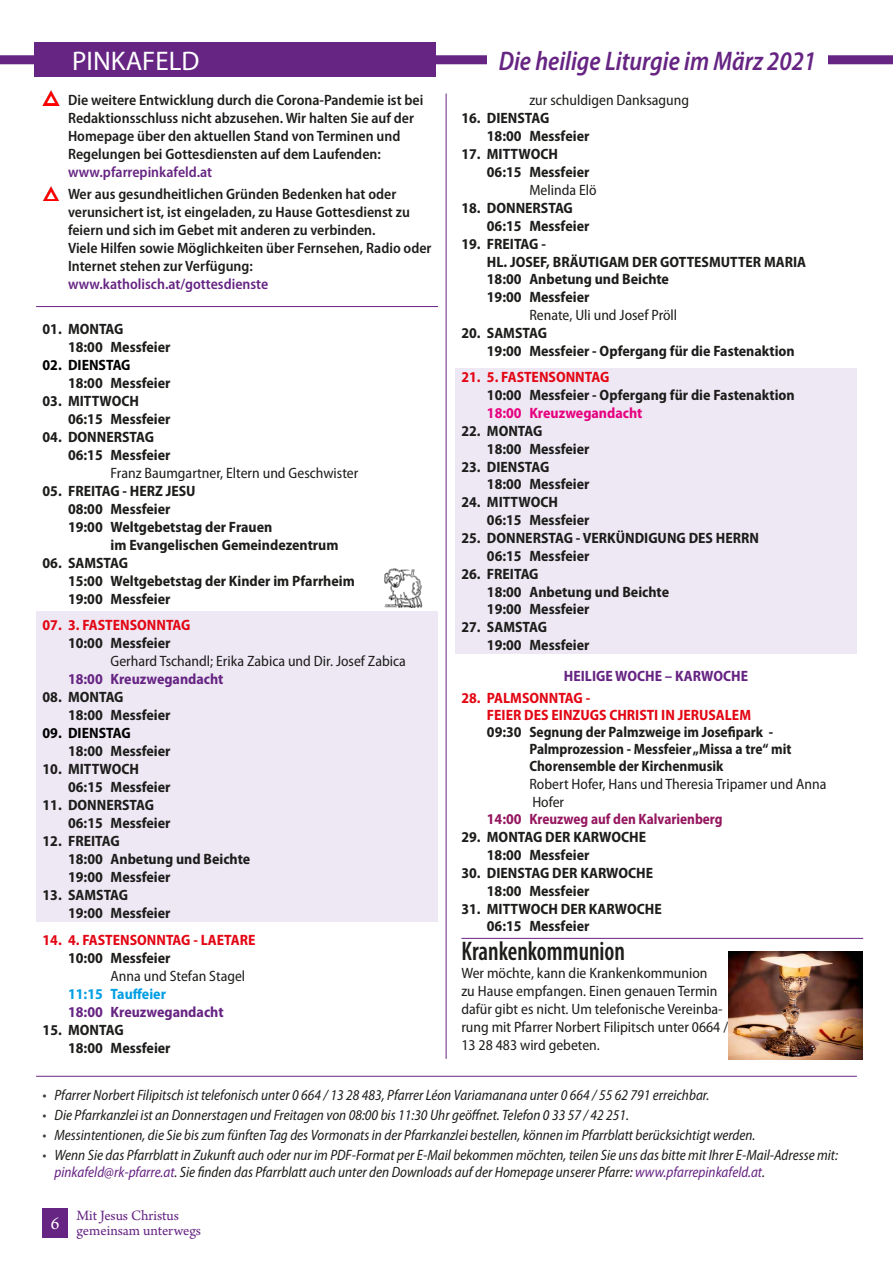
<style>
.page{position:relative;width:893px;height:1263px;background:#fff}
.page>*{position:absolute;margin:0;border:0;box-sizing:border-box;transform-origin:0 0}
.t1{font:italic 600 semi-condensed 27px "Myriad Pro";color:#662483;scale:.93 1}
.t2{font:600 condensed 27px "Myriad Pro";color:#1d1d1b;scale:.9 1}
.t3{font:27px "Myriad Pro";color:#fff}
.t4{font:18px "Arno Pro";color:#fff}
.t5{font:700 semi-condensed 15px/18px "Myriad Pro";color:#1d1d1b}
.t6{font:italic semi-condensed 15px/17.2px "Myriad Pro";color:#1d1d1b;scale:.96 1}
.t7{font:600 semi-condensed 15px/18px "Myriad Pro";color:#1d1d1b}
.t8{font:semi-condensed 15px/17.9px "Myriad Pro";color:#1d1d1b}
.t9{font:700 semi-condensed 15px/17.1px "Myriad Pro";color:#e30614}
.t10{font:700 semi-condensed 15px "Myriad Pro";color:#662483}
.t11{font:600 semi-condensed 15px "Myriad Pro";color:#662483}
.t12{font:15px/15px "Arno Pro";letter-spacing:-.005em;color:#662483}
.t13{font:700 semi-condensed 15px "Myriad Pro";color:#95175f}
.t14{font:700 semi-condensed 15px "Myriad Pro";color:#000}
.t15{font:700 semi-condensed 15px "Myriad Pro";color:#e6007e}
.t16{font:700 semi-condensed 15px "Myriad Pro";color:#009fe3}
.s1{color:#3d3d3c}
.s2{color:#662483}
</style>
<div class="page">
<div style="left:36px;top:611px;width:402px;height:310px;background:#eee8f5"></div>
<img style="left:43px;top:186px;width:16px;height:15px">
<div style="left:455px;top:368px;width:402px;height:286px;background:#eee8f5"></div>
<div style="left:43px;top:1208px;width:25px;height:29px;background:#662483"></div>
<div style="left:0;top:55px;width:893px;height:9px;background:#662483"></div>
<div style="left:34px;top:43px;width:402px;height:34px;background:#662483"></div>
<div style="left:487px;top:43px;width:340px;height:34px;background:#fff"></div>
<hr style="left:446px;top:94px;width:1px;height:965px;background:#662483">
<img style="left:43px;top:90px;width:16px;height:15px">
<hr style="left:36px;top:306px;width:402px;height:1px;background:#662483">
<hr style="left:36px;top:1076px;width:821px;height:1px;background:#662483">
<hr style="left:461px;top:938px;width:402px;height:1px;background:#662483">
<img style="left:385px;top:568px;width:38px;height:39px">
<img style="left:729px;top:951px;width:133px;height:109px">
<h1 class="t3" style="left:72px;top:44px;width:129px">PINKAFELD</h1>
<h1 class="t1" style="left:499px;top:44px;width:343px">Die heilige Liturgie im März 2021</h1>
<p class="t8" style="left:529px;top:91px;width:161px">zur schuldigen Danksagung</p>
<p class="t5" style="left:487px;top:108px;width:104px;text-indent:-26px">16. DIENSTAG<br>18:00 Messfeier</p>
<p class="t5" style="left:487px;top:144px;width:104px;text-indent:-26px">17. MITTWOCH<br>06:15 Messfeier</p>
<p class="t8" style="left:529px;top:181px;width:69px">Melinda Elö</p>
<p class="t5" style="left:487px;top:198px;width:104px;text-indent:-26px">18. DONNERSTAG<br>06:15 Messfeier</p>
<p class="t5" style="left:487px;top:234px;width:321px;text-indent:-26px">19. FREITAG -<br>HL. JOSEF, BRÄUTIGAM DER GOTTESMUTTER MARIA<br>18:00 Anbetung und Beichte<br>19:00 Messfeier</p>
<p class="t8" style="left:529px;top:306px;width:149px">Renate, Uli und Josef Pröll</p>
<p class="t5" style="left:487px;top:324px;width:309px;text-indent:-26px">20. SAMSTAG<br>19:00 Messfeier - Opfergang für die Fastenaktion</p>
<p class="t9" style="left:461px;top:368px;width:149px">21. 5. FASTENSONNTAG</p>
<p class="t5" style="left:487px;top:386px;width:309px">10:00 Messfeier - Opfergang für die Fastenaktion</p>
<p class="t15" style="left:487px;top:403px;width:157px">18:00 Kreuzwegandacht</p>
<p class="t5" style="left:487px;top:421px;width:104px;text-indent:-26px">22. MONTAG<br>18:00 Messfeier</p>
<p class="t5" style="left:487px;top:457px;width:104px;text-indent:-26px">23. DIENSTAG<br>18:00 Messfeier</p>
<p class="t5" style="left:487px;top:493px;width:104px;text-indent:-26px">24. MITTWOCH<br>06:15 Messfeier</p>
<p class="t5" style="left:487px;top:528px;width:274px;text-indent:-26px">25. DONNERSTAG - VERKÜNDIGUNG DES HERRN<br>06:15 Messfeier</p>
<p class="t5" style="left:487px;top:564px;width:184px;text-indent:-26px">26. FREITAG<br>18:00 Anbetung und Beichte<br>19:00 Messfeier</p>
<p class="t5" style="left:487px;top:618px;width:104px;text-indent:-26px">27. SAMSTAG<br>19:00 Messfeier</p>
<p class="t10" style="left:564px;top:666px;width:186px">HEILIGE WOCHE – KARWOCHE</p>
<p class="t9" style="left:487px;top:689px;width:266px;text-indent:-26px">28. PALMSONNTAG -<br>FEIER DES EINZUGS CHRISTI IN JERUSALEM</p>
<p class="t5" style="left:529px;top:723px;width:264px;line-height:17.1px;text-indent:-42px">09:30 Segnung der Palmzweige im Josefipark -<br>Palmprozession - Messfeier „Missa a tre“ mit<br>Chorensemble der Kirchenmusik</p>
<p class="t8" style="left:529px;top:775px;width:299px">Robert Hofer, Hans und Theresia Tripamer und Anna<br>Hofer</p>
<p class="t13" style="left:487px;top:810px;width:237px">14:00 Kreuzweg auf den Kalvarienberg</p>
<p class="t5" style="left:487px;top:828px;width:161px;text-indent:-26px">29. MONTAG DER KARWOCHE<br>18:00 Messfeier</p>
<p class="t5" style="left:487px;top:863px;width:168px;text-indent:-26px">30. DIENSTAG DER KARWOCHE<br>18:00 Messfeier</p>
<p class="t5" style="left:487px;top:899px;width:176px;text-indent:-26px">31. MITTWOCH DER KARWOCHE<br>06:15 Messfeier</p>
<p class="t7" style="left:68px;top:90px;width:357px">Die weitere Entwicklung durch die Corona-Pandemie ist bei Redaktionsschluss nicht abzusehen. Wir halten Sie auf der Homepage über den aktuellen Stand von Terminen und Regelungen bei Gottesdiensten auf dem Laufenden:</p>
<p class="t11" style="left:68px;top:162px;width:146px">www.pfarrepinkafeld.at</p>
<p class="t7" style="left:68px;top:185px;width:365px">Wer aus gesundheitlichen Gründen Bedenken hat oder verunsichert ist, ist eingeladen, zu Hause Gottesdienst zu feiern und sich im Gebet mit anderen zu verbinden.<br>Viele Hilfen sowie Möglichkeiten über Fernsehen, Radio oder Internet stehen zur Verfügung:</p>
<p class="t11" style="left:68px;top:275px;width:202px">www.katholisch.at/gottesdienste</p>
<p class="t5" style="left:68px;top:319px;width:104px;text-indent:-26px">01. MONTAG<br>18:00 Messfeier</p>
<p class="t14" style="left:43px;top:355px;width:90px">02. DIENSTAG</p>
<p class="t5" style="left:68px;top:373px;width:104px">18:00 Messfeier</p>
<p class="t5" style="left:68px;top:391px;width:104px;text-indent:-26px">03. MITTWOCH<br>06:15 Messfeier</p>
<p class="t5" style="left:68px;top:427px;width:104px;text-indent:-26px">04. DONNERSTAG<br>06:15 Messfeier</p>
<p class="t8" style="left:111px;top:463px;width:249px">Franz Baumgartner, Eltern und Geschwister</p>
<p class="t5" style="left:43px;top:481px;width:155px">05. FREITAG - HERZ JESU</p>
<p class="t5" style="left:68px;top:499px;width:104px">08:00 Messfeier</p>
<p class="t5" style="left:68px;top:517px;width:206px">19:00 Weltgebetstag der Frauen</p>
<p class="t5" style="left:111px;top:535px;width:229px">im Evangelischen Gemeindezentrum</p>
<p class="t5" style="left:68px;top:553px;width:288px;text-indent:-26px">06. SAMSTAG<br>15:00 Weltgebetstag der Kinder im Pfarrheim<br>19:00 Messfeier</p>
<p class="t9" style="left:43px;top:616px;width:149px">07. 3. FASTENSONNTAG</p>
<p class="t5" style="left:68px;top:634px;width:104px">10:00 Messfeier</p>
<p class="t8" style="left:111px;top:652px;width:297px">Gerhard Tschandl; Erika Zabica und Dir. Josef Zabica</p>
<p class="t10" style="left:68px;top:669px;width:157px">18:00 Kreuzwegandacht</p>
<p class="t5" style="left:68px;top:688px;width:104px;text-indent:-26px">08. MONTAG<br>18:00 Messfeier</p>
<p class="t14" style="left:43px;top:723px;width:90px">09. DIENSTAG</p>
<p class="t5" style="left:68px;top:742px;width:104px">18:00 Messfeier</p>
<p class="t5" style="left:68px;top:760px;width:104px;text-indent:-26px">10. MITTWOCH<br>06:15 Messfeier</p>
<p class="t5" style="left:68px;top:796px;width:104px;text-indent:-26px">11. DONNERSTAG<br>06:15 Messfeier</p>
<p class="t5" style="left:68px;top:832px;width:184px;text-indent:-26px">12. FREITAG<br>18:00 Anbetung und Beichte<br>19:00 Messfeier</p>
<p class="t5" style="left:68px;top:886px;width:104px;text-indent:-26px">13. SAMSTAG<br>19:00 Messfeier</p>
<p class="t9" style="left:43px;top:931px;width:214px">14. 4. FASTENSONNTAG - LAETARE</p>
<p class="t5" style="left:68px;top:948px;width:104px">10:00 Messfeier</p>
<p class="t8" style="left:111px;top:966px;width:136px">Anna und Stefan Stagel</p>
<p class="t16" style="left:68px;top:984px;width:99px">11:15 Tauffeier</p>
<p class="t10" style="left:68px;top:1002px;width:157px">18:00 Kreuzwegandacht</p>
<p class="t5" style="left:68px;top:1020px;width:104px;text-indent:-26px">15. MONTAG<br>18:00 Messfeier</p>
<h1 class="t2" style="left:461px;top:935px;width:183px">Krankenkommunion</h1>
<p class="t8" style="left:461px;top:964px;width:268px">Wer möchte, kann die Krankenkommunion<br>zu Hause empfangen. Einen genauen Termin dafür gibt es nicht. Um telefonische Vereinba&shy;rung mit Pfarrer Norbert Filipitsch unter 0664 / 13 28 483 wird gebeten.</p>
<p class="t6" style="left:43px;top:1086px;width:696px"><span class="s1">•</span> Pfarrer Norbert Filipitsch ist telefonisch unter 0 664 / 13 28 483, Pfarrer Léon Variamanana unter 0 664 / 55 62 791 erreichbar.</p>
<p class="t6" style="left:43px;top:1106px;width:612px"><span class="s1">•</span> Die Pfarrkanzlei ist an Donnerstagen und Freitagen von 08:00 bis 11:30 Uhr geöffnet. Telefon 0 33 57 / 42 251.</p>
<p class="t6" style="left:43px;top:1126px;width:744px"><span class="s1">•</span> Messintentionen, die Sie bis zum fünften Tag des Vormonats in der Pfarrkanzlei bestellen, können im Pfarrblatt berücksichtigt werden.</p>
<p class="t6" style="left:55px;top:1146px;width:818px;text-indent:-12px"><span class="s1">•</span> Wenn Sie das Pfarrblatt in Zukunft auch oder nur im PDF-Format per E-Mail bekommen möchten, teilen Sie uns das bitte mit Ihrer E-Mail-Adresse mit: <span class="s2">pinkafeld@rk-pfarre.at</span>. Sie finden das Pfarrblatt auch unter den Downloads auf der Homepage unserer Pfarre: <span class="s2">www.pfarrepinkafeld.at</span>.</p>
<p class="t4" style="left:51px;top:1213px;width:10px">6</p>
<p class="t12" style="left:77px;top:1209px;width:126px">Mit Jesus Christus gemeinsam unterwegs</p>
</div>
